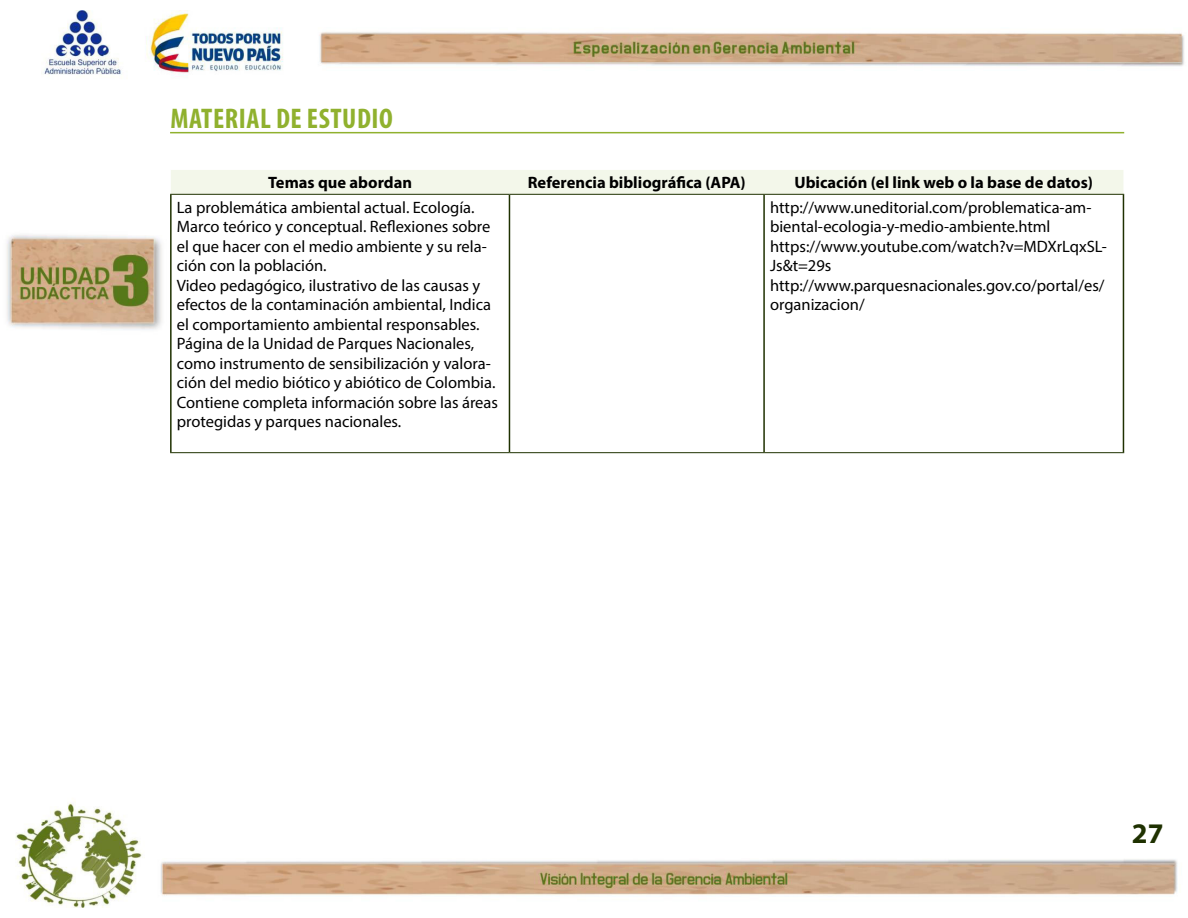
<style>
.page{position:relative;width:1188px;height:918px;background:#fff}
.page>*{position:absolute;margin:0;border:0;box-sizing:border-box;transform-origin:0 0}
.t1{font:700 condensed 28.5px "Myriad Pro";letter-spacing:.02em;color:#90b12e}
.t2{font:700 28.5px "Myriad Pro";color:#1f3101}
.t3{font:16.5px/19.5px "Myriad Pro";color:#000}
.t4{font:700 16.5px "Myriad Pro";color:#000}
</style>
<div class="page">
<img style="left:6px;top:11px;width:1178px;height:896px">
<hr style="left:170px;top:132px;width:954px;height:1px;background:#90b12e">
<div style="left:171px;top:170px;width:952px;height:24px;background:#f3f7ea"></div>
<hr style="left:170px;top:195px;width:2px;height:257px;background:#1f3101">
<hr style="left:509px;top:195px;width:1px;height:257px;background:#1f3101">
<hr style="left:763px;top:195px;width:2px;height:257px;background:#1f3101">
<hr style="left:1123px;top:195px;width:1px;height:257px;background:#1f3101">
<hr style="left:170px;top:452px;width:339px;height:1px;background:#1f3101">
<hr style="left:509px;top:452px;width:255px;height:1px;background:#1f3101">
<hr style="left:764px;top:452px;width:360px;height:1px;background:#1f3101">
<hr style="left:170px;top:194px;width:339px;height:1px;background:#1f3101">
<hr style="left:509px;top:194px;width:255px;height:1px;background:#1f3101">
<hr style="left:764px;top:194px;width:360px;height:1px;background:#1f3101">
<h1 class="t1" style="left:170px;top:100px;width:224px">MATERIAL DE ESTUDIO</h1>
<p class="t4" style="left:268px;top:172px;width:145px">Temas que abordan</p>
<p class="t4" style="left:528px;top:172px;width:219px">Referencia bibliográfica (APA)</p>
<p class="t4" style="left:794px;top:172px;width:300px">Ubicación (el link web o la base de datos)</p>
<p class="t3" style="left:177px;top:197px;width:323px">La problemática ambiental actual. Ecología.<br>Marco teórico y conceptual. Reflexiones sobre el que hacer con el medio ambiente y su rela&shy;ción con la población.<br>Video pedagógico, ilustrativo de las causas y efectos de la contaminación ambiental, Indica el comportamiento ambiental responsables.<br>Página de la Unidad de Parques Nacionales, como instrumento de sensibilización y valora&shy;ción del medio biótico y abiótico de Colombia.<br>Contiene completa información sobre las áreas protegidas y parques nacionales.</p>
<p class="t3" style="left:770px;top:197px;width:338px">http://www.uneditorial.com/problematica-am&shy;biental-ecologia-y-medio-ambiente.html https://www.youtube.com/watch?v=MDXrLqxSL-Js&amp;t=29s http://www.parquesnacionales.gov.co/portal/es/ organizacion/</p>
<h1 class="t2" style="left:1132px;top:815px;width:33px">27</h1>
</div>
